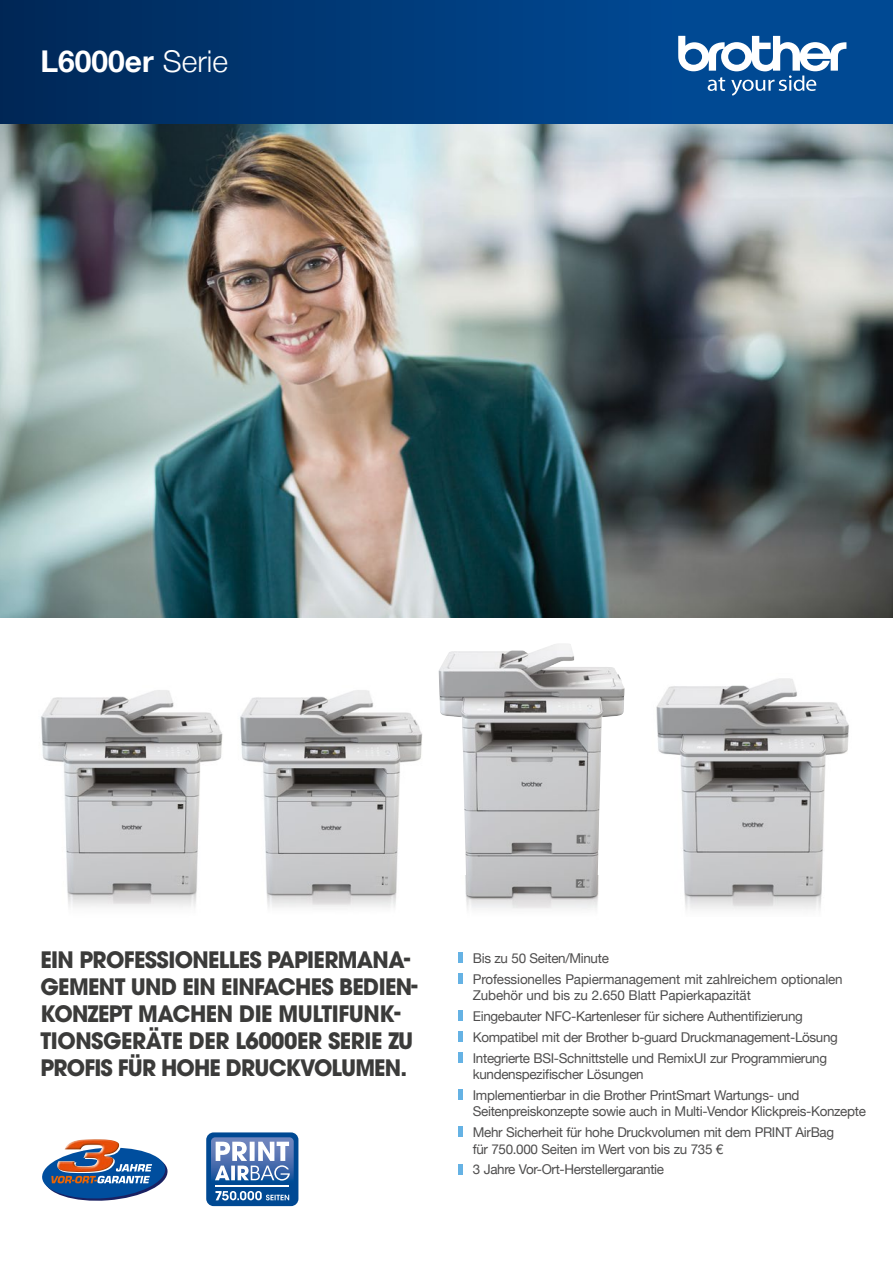
<style>
.page{position:relative;width:893px;height:1263px;background:#fff}
.page>*{position:absolute;margin:0;border:0;box-sizing:border-box;transform-origin:0 0}
.t1{font:700 30px "Helvetica Neue LT Com";color:#fff}
.t2{font:700 22.5px/27px "ITC Avant Garde Std";letter-spacing:-.03em;color:#3b3b3a;scale:.96 1}
.t3{font:13.5px/20.7px "Helvetica Neue";letter-spacing:-.025em;color:#4f4e4e}
.s1{font-family:"Helvetica Neue";font-weight:300}
</style>
<div class="page">
<img style="left:0;top:123px;width:893px;height:494px">
<div style="left:669px;top:0;width:224px;height:123px;background:#004993"></div>
<div style="left:0;top:0;width:679px;height:123px;background:linear-gradient(to right,#002757,#004994)"></div>
<svg style="left:678px;top:36px;width:168px;height:60px"></svg>
<img style="left:80px;top:1139px;width:22px;height:1px">
<svg style="left:42px;top:1140px;width:126px;height:61px"></svg>
<div style="left:206px;top:1132px;width:92px;height:74px;background:#004993;border-radius:7px"></div>
<img style="left:211px;top:1137px;width:83px;height:64px">
<hr style="left:215px;top:1185px;width:74px;height:2px;background:#fff">
<svg style="left:215px;top:1142px;width:75px;height:38px;background:#9aaed1"></svg>
<svg style="left:215px;top:1191px;width:74px;height:9px"></svg>
<hr style="left:458px;top:952px;width:4px;height:11px;background:#65b2e4">
<hr style="left:458px;top:973px;width:4px;height:11px;background:#65b2e4">
<hr style="left:458px;top:1010px;width:4px;height:11px;background:#65b2e4">
<hr style="left:458px;top:1031px;width:4px;height:11px;background:#65b2e4">
<hr style="left:458px;top:1052px;width:4px;height:11px;background:#65b2e4">
<hr style="left:458px;top:1089px;width:4px;height:11px;background:#65b2e4">
<hr style="left:458px;top:1126px;width:4px;height:11px;background:#65b2e4">
<hr style="left:458px;top:1164px;width:4px;height:10px;background:#65b2e4">
<img style="left:41px;top:690px;width:182px;height:217px">
<img style="left:240px;top:690px;width:183px;height:218px">
<img style="left:656px;top:678px;width:193px;height:232px">
<img style="left:466px;top:897px;width:132px;height:12px">
<img style="left:439px;top:644px;width:185px;height:253px">
<h1 class="t1" style="left:40px;top:42px;width:189px">L6000er <span class="s1">Serie</span></h1>
<h2 class="t2" style="left:40px;top:946px;width:394px">EIN PROFESSIONELLES PAPIERMANA-<br>GEMENT UND EIN EINFACHES BEDIEN-<br>KONZEPT MACHEN DIE MULTIFUNK-<br>TIONSGERÄTE DER L6000ER SERIE ZU<br>PROFIS FÜR HOHE DRUCKVOLUMEN.</h2>
<p class="t3" style="left:473px;top:949px;width:371px">Bis zu 50 Seiten/Minute<br>Professionelles Papiermanagement mit zahlreichem optionalen</p>
<p class="t3" style="left:473px;top:986px;width:367px">Zubehör und bis zu 2.650 Blatt Papierkapazität<br>Eingebauter NFC-Kartenleser für sichere Authentifizierung Kompatibel mit der Brother b-guard Druckmanagement-Lösung Integrierte BSI-Schnittstelle und RemixUI zur Programmierung</p>
<p class="t3" style="left:473px;top:1065px;width:328px">kundenspezifischer Lösungen<br>Implementierbar in die Brother PrintSmart Wartungs- und</p>
<p class="t3" style="left:473px;top:1102px;width:395px">Seitenpreiskonzepte sowie auch in Multi-Vendor Klickpreis-Konzepte<br>Mehr Sicherheit für hohe Druckvolumen mit dem PRINT AirBag</p>
<p class="t3" style="left:473px;top:1139px;width:252px">für 750.000 Seiten im Wert von bis zu 735 €<br>3 Jahre Vor-Ort-Herstellergarantie</p>
</div>
